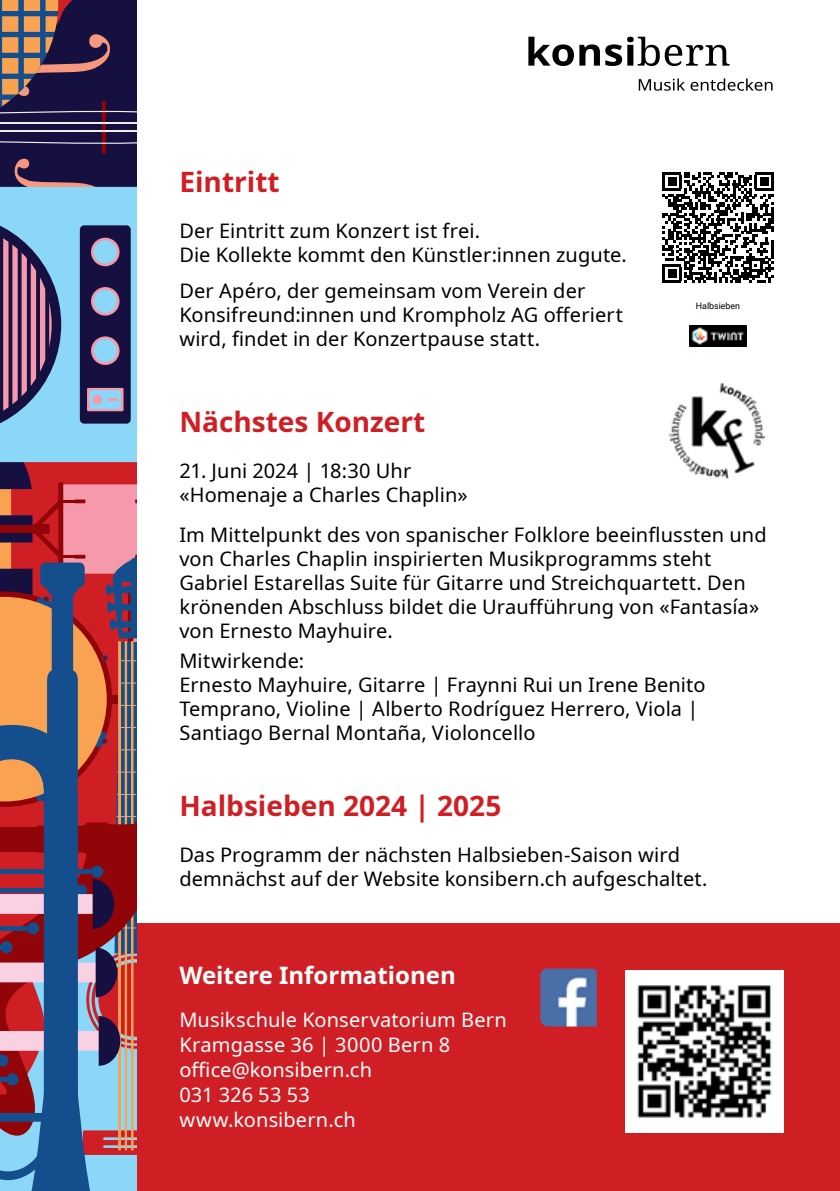
<style>
.page{position:relative;width:840px;height:1191px;background:#fff}
.page>*{position:absolute;margin:0;border:0;box-sizing:border-box;transform-origin:0 0}
.t1{font:700 28px "Noto Sans";color:#cf1f25}
.t2{font:700 24px "Noto Sans";color:#fff}
.t3{font:20px/24px "Noto Sans";letter-spacing:.005em;color:#000}
.t4{font:20px/25px "Noto Sans";letter-spacing:.005em;color:#fff}
.t5{font:8.8px "Roboto";color:#000}
</style>
<div class="page">
<div style="left:0;top:923px;width:839px;height:268px;background:#cf1f25"></div>
<img style="left:625px;top:970px;width:157px;height:162px">
<img style="left:540px;top:968px;width:56px;height:58px">
<img style="left:668px;top:383px;width:98px;height:96px">
<svg style="left:662px;top:172px;width:111px;height:111px"></svg>
<img style="left:689px;top:325px;width:57px;height:22px">
<svg style="left:528px;top:37px;width:45px;height:29px"></svg>
<svg style="left:579px;top:44px;width:20px;height:22px"></svg>
<svg style="left:605px;top:37px;width:124px;height:29px"></svg>
<svg style="left:638px;top:78px;width:134px;height:13px"></svg>
<svg style="left:0;top:0;width:136px;height:1191px;background:#7a6075"></svg>
<h1 class="t1" style="left:179px;top:162px;width:102px">Eintritt</h1>
<p class="t3" style="left:179px;top:219px;width:449px">Der Eintritt zum Konzert ist frei.<br>Die Kollekte kommt den Künstler:innen zugute.</p>
<p class="t3" style="left:179px;top:279px;width:445px">Der Apéro, der gemeinsam vom Verein der<br>Konsifreund:innen und Krompholz AG offeriert wird, findet in der Konzertpause statt.</p>
<p class="t5" style="left:695px;top:299px;width:46px">Halbsieben</p>
<h1 class="t1" style="left:179px;top:402px;width:247px">Nächstes Konzert</h1>
<p class="t3" style="left:179px;top:459px;width:290px">21. Juni 2024 | 18:30 Uhr «Homenaje a Charles Chaplin»</p>
<p class="t3" style="left:179px;top:523px;width:588px">Im Mittelpunkt des von spanischer Folklore beeinflussten und von Charles Chaplin inspirierten Musikprogramms steht Gabriel Estarellas Suite für Gitarre und Streichquartett. Den krönenden Abschluss bildet die Uraufführung von «Fantasía» von Ernesto Mayhuire.</p>
<p class="t3" style="left:179px;top:649px;width:527px">Mitwirkende:<br>Ernesto Mayhuire, Gitarre | Fraynni Rui un Irene Benito Temprano, Violine | Alberto Rodríguez Herrero, Viola | Santiago Bernal Montaña, Violoncello</p>
<h1 class="t1" style="left:179px;top:786px;width:323px">Halbsieben 2024 | 2025</h1>
<p class="t3" style="left:179px;top:843px;width:529px">Das Programm der nächsten Halbsieben-Saison wird demnächst auf der Website konsibern.ch aufgeschaltet.</p>
<p class="t2" style="left:179px;top:958px;width:278px">Weitere Informationen</p>
<p class="t4" style="left:179px;top:1007px;width:329px">Musikschule Konservatorium Bern<br>Kramgasse 36 | 3000 Bern 8 office@konsibern.ch<br>031 326 53 53<br>www.konsibern.ch</p>
</div>
